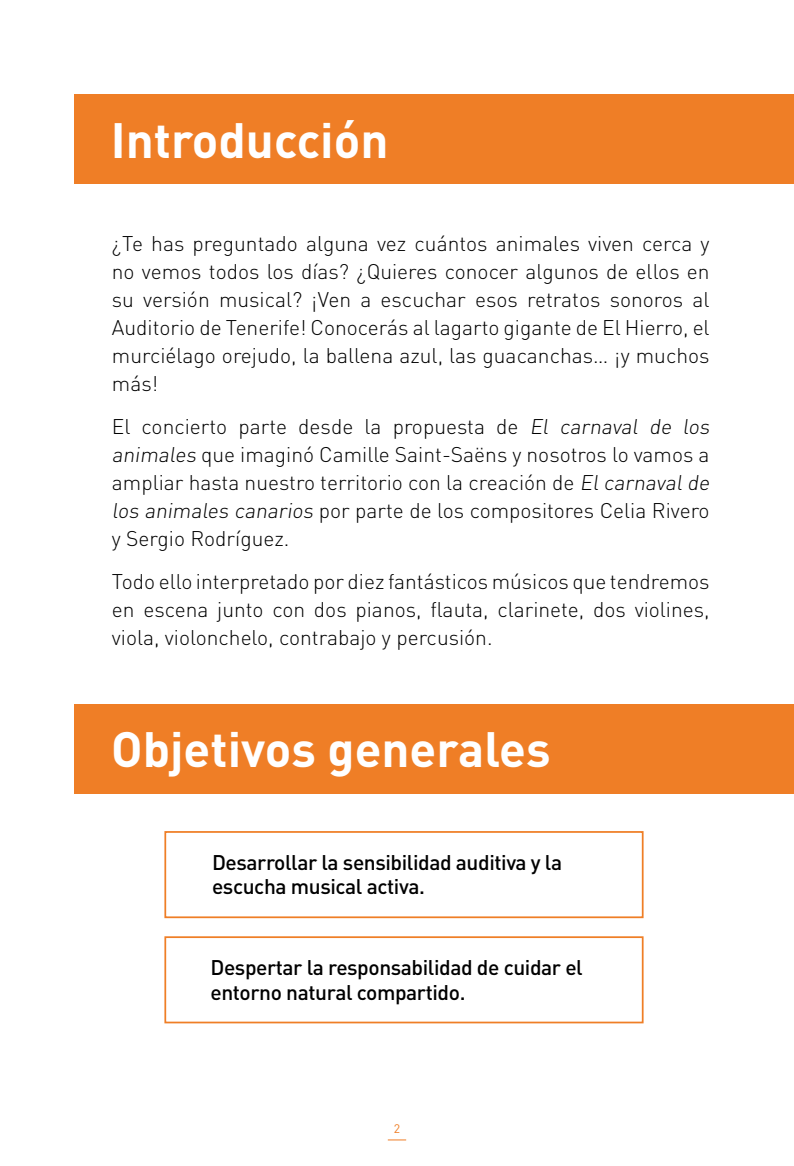
<style>
.page{position:relative;width:794px;height:1166px;background:#fff}
.page>*{position:absolute;margin:0;border:0;box-sizing:border-box;transform-origin:0 0}
.t1{font:700 49px "DIN Pro";color:#fff}
.t2{font:300 21px/28px "DIN Pro";color:#000;text-align:justify}
.t3{font:500 21px/24.5px "DIN Pro";letter-spacing:-.02em;color:#000}
.t4{font:12.25px "DIN Pro";color:#ef7e26}
</style>
<div class="page">
<div style="left:74px;top:94px;width:720px;height:90px;background:#ef7e26"></div>
<div style="left:74px;top:704px;width:720px;height:90px;background:#ef7e26"></div>
<div style="left:164px;top:831px;width:479px;height:87px;border:2px solid #ef7e26"></div>
<div style="left:164px;top:936px;width:479px;height:87px;border:2px solid #ef7e26"></div>
<svg style="left:388px;top:1139px;width:18px;height:1px"></svg>
<h1 class="t1" style="left:111px;top:107px;width:279px">Introducción</h1>
<p class="t2" style="left:112px;top:229px;width:599px">¿Te has preguntado alguna vez cuántos animales viven cerca y no vemos todos los días? ¿Quieres conocer algunos de ellos en su versión musical? ¡Ven a escuchar esos retratos sonoros al Auditorio de Tenerife! Conocerás al lagarto gigante de El Hierro, el murciélago orejudo, la ballena azul, las guacanchas… ¡y muchos más!</p>
<p class="t2" style="left:112px;top:412px;width:603px;text-align:left">El concierto parte desde la propuesta de El carnaval de los animales que imaginó Camille Saint-Saëns y nosotros lo vamos a ampliar hasta nuestro territorio con la creación de El carnaval de los animales canarios por parte de los compositores Celia Rivero y Sergio Rodríguez.</p>
<p class="t2" style="left:112px;top:567px;width:599px">Todo ello interpretado por diez fantásticos músicos que tendremos en escena junto con dos pianos, flauta, clarinete, dos violines, viola, violonchelo, contrabajo y percusión.</p>
<h1 class="t1" style="left:111px;top:716px;width:441px">Objetivos generales</h1>
<p class="t3" style="left:212px;top:849px;width:352px">Desarrollar la sensibilidad auditiva y la escucha musical activa.</p>
<p class="t3" style="left:210px;top:954px;width:374px">Despertar la responsabilidad de cuidar el entorno natural compartido.</p>
<p class="t4" style="left:394px;top:1120px;width:8px">2</p>
</div>
